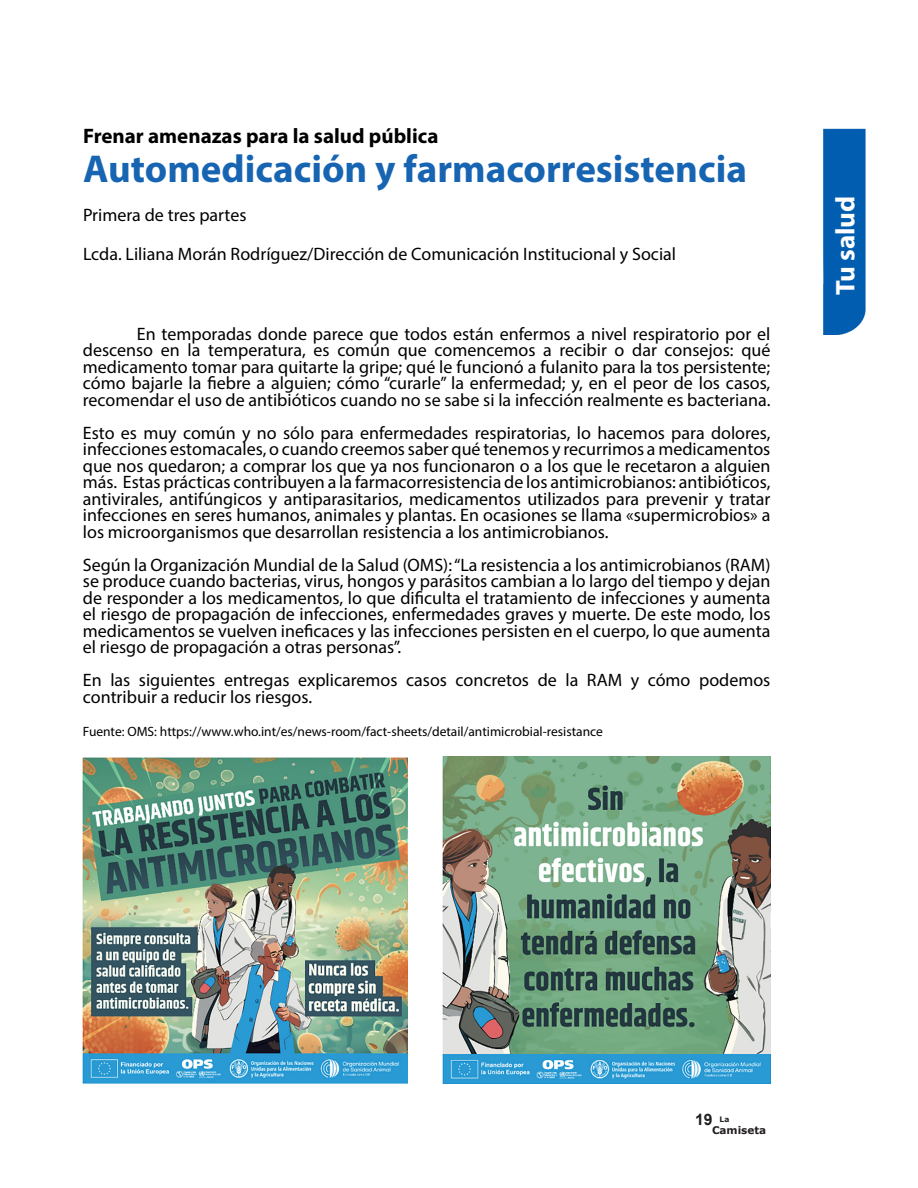
<style>
.page{position:relative;width:918px;height:1188px;background:#fff}
.page>*{position:absolute;margin:0;border:0;box-sizing:border-box;transform-origin:0 0}
.t1{font:700 39px "Myriad Pro";color:#1765b2}
.t2{font:700 27px "Myriad Pro";color:#fff}
.cuerpo_de_texto{font:700 21px "Myriad Pro";color:#000}
.cuerpo_de_texto-2{font:18px/16.5px "Myriad Pro";color:#000;text-align:justify}
.t3{font:700 15.75px "Arial";color:#231f20}
.cuerpo_de_texto-3{font:13.5px "Myriad Pro";color:#000}
.t4{font:700 10.5px "Verdana";color:#231f20}
.t5{font:700 7.5px "Verdana";color:#231f20}
</style>
<div class="page">
<div style="left:823px;top:129px;width:42px;height:206px;background:#015db0"></div>
<img style="left:443px;top:756px;width:327px;height:327px">
<img style="left:83px;top:758px;width:325px;height:325px">
<p class="cuerpo_de_texto" style="left:83px;top:123px;width:357px">Frenar amenazas para la salud pública</p>
<p class="t1" style="left:83px;top:144px;width:665px">Automedicación y farmacorresistencia</p>
<p class="cuerpo_de_texto-2" style="left:83px;top:207px;width:165px">Primera de tres partes</p>
<p class="cuerpo_de_texto-2" style="left:83px;top:246px;width:595px">Lcda. Liliana Morán Rodríguez/Dirección de Comunicación Institucional y Social</p>
<p class="cuerpo_de_texto-2" style="left:83px;top:325px;width:689px;text-indent:54px">En temporadas donde parece que todos están enfermos a nivel respiratorio por el descenso en la temperatura, es común que comencemos a recibir o dar consejos: qué medicamento tomar para quitarte la gripe; qué le funcionó a fulanito para la tos persistente; cómo bajarle la fiebre a alguien; cómo “curarle” la enfermedad; y, en el peor de los casos, recomendar el uso de antibióticos cuando no se sabe si la infección realmente es bacteriana.</p>
<p class="cuerpo_de_texto-2" style="left:83px;top:424px;width:689px">Esto es muy común y no sólo para enfermedades respiratorias, lo hacemos para dolores, infecciones estomacales, o cuando creemos saber qué tenemos y recurrimos a medicamentos que nos quedaron; a comprar los que ya nos funcionaron o a los que le recetaron a alguien más. Estas prácticas contribuyen a la farmacorresistencia de los antimicrobianos: antibióticos, antivirales, antifúngicos y antiparasitarios, medicamentos utilizados para prevenir y tratar infecciones en seres humanos, animales y plantas. En ocasiones se llama «supermicrobios» a los microorganismos que desarrollan resistencia a los antimicrobianos.</p>
<p class="cuerpo_de_texto-2" style="left:83px;top:556px;width:689px">Según la Organización Mundial de la Salud (OMS): “La resistencia a los antimicrobianos (RAM) se produce cuando bacterias, virus, hongos y parásitos cambian a lo largo del tiempo y dejan de responder a los medicamentos, lo que dificulta el tratamiento de infecciones y aumenta el riesgo de propagación de infecciones, enfermedades graves y muerte. De este modo, los medicamentos se vuelven ineficaces y las infecciones persisten en el cuerpo, lo que aumenta el riesgo de propagación a otras personas”.</p>
<p class="cuerpo_de_texto-2" style="left:83px;top:672px;width:689px">En las siguientes entregas explicaremos casos concretos de la RAM y cómo podemos contribuir a reducir los riesgos.</p>
<p class="cuerpo_de_texto-3" style="left:83px;top:723px;width:522px">Fuente: OMS: https://www.who.int/es/news-room/fact-sheets/detail/antimicrobial-resistance</p>
<p class="t2" style="left:828px;top:295px;width:101px;rotate:-90deg">Tu salud</p>
<p class="t3" style="left:695px;top:1109px;width:19px">19</p>
<p class="t5" style="left:720px;top:1114px;width:11px">La</p>
<p class="t4" style="left:712px;top:1123px;width:56px">Camiseta</p>
</div>
